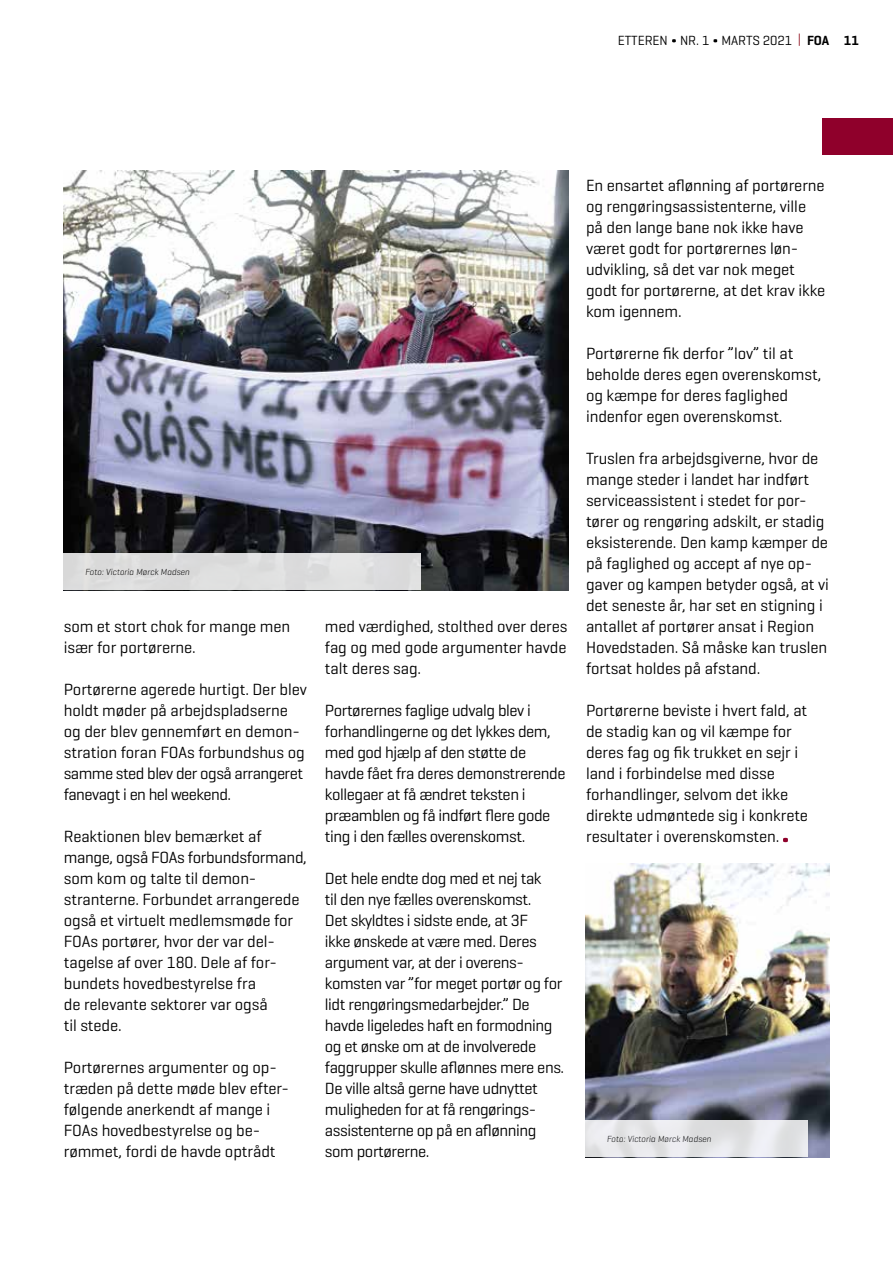
<style>
.page{position:relative;width:893px;height:1263px;background:#fff}
.page>*{position:absolute;margin:0;border:0;box-sizing:border-box;transform-origin:0 0}
.t1{font:16.5px/21px "Geogrotesque";letter-spacing:-.005em;color:#000}
.t2{font:16.5px/21px "Geogrotesque";letter-spacing:-.025em;color:#000}
.t3{font:13.5px "Geogrotesque";letter-spacing:-.005em;color:#000}
.t4{font:italic 300 9px "Geogrotesque";color:#000}
.s1{color:#9b2834}
.s2{font-weight:600}
</style>
<div class="page">
<svg style="left:672px;top:39px;width:4px;height:3px"></svg>
<svg style="left:713px;top:39px;width:4px;height:3px"></svg>
<div style="left:823px;top:118px;width:70px;height:36px;background:#8f002b"></div>
<svg style="left:783px;top:838px;width:5px;height:4px"></svg>
<img style="left:64px;top:170px;width:504px;height:420px">
<img style="left:585px;top:863px;width:244px;height:294px">
<div style="left:64px;top:554px;width:357px;height:36px;background:#dcdddd"></div>
<svg style="left:585px;top:1121px;width:223px;height:36px;background:#e4e5e7"></svg>
<p class="t3" style="left:618px;top:32px;width:243px">ETTEREN NR. 1 MARTS 2021 <span class="s1">|</span> <span class="s2">FOA 11</span></p>
<p class="t4" style="left:85px;top:566px;width:106px">Foto: Victoria Mørck Madsen</p>
<p class="t1" style="left:64px;top:615px;width:228px">som et stort chok for mange men især for portørerne.</p>
<p class="t1" style="left:64px;top:678px;width:245px">Portørerne agerede hurtigt. Der blev holdt møder på arbejdspladserne og der blev gennemført en demon&shy;stration foran FOAs forbundshus og samme sted blev der også arrangeret fanevagt i en hel weekend.</p>
<p class="t1" style="left:64px;top:825px;width:245px">Reaktionen blev bemærket af mange, også FOAs forbundsformand, som kom og talte til demon&shy;stranterne. Forbundet arrangerede også et virtuelt medlemsmøde for<br>FOAs portører, hvor der var del&shy;tagelse af over 180. Dele af for&shy;bundets hovedbestyrelse fra<br>de relevante sektorer var også<br>til stede.</p>
<p class="t1" style="left:64px;top:1057px;width:227px">Portørernes argumenter og op&shy;træden på dette møde blev efter&shy;følgende anerkendt af mange i<br>FOAs hovedbestyrelse og be&shy;rømmet, fordi de havde optrådt</p>
<p class="t1" style="left:325px;top:616px;width:244px;text-align:justify">med værdighed, stolthed over deres fag og med gode argumenter havde talt deres sag.</p>
<p class="t2" style="left:325px;top:700px;width:242px">Portørernes faglige udvalg blev i forhandlingerne og det lykkes dem, med god hjælp af den støtte de havde fået fra deres demonstrerende kollegaer at få ændret teksten i præamblen og få indført flere gode ting i den fælles overenskomst.</p>
<p class="t2" style="left:325px;top:868px;width:241px">Det hele endte dog med et nej tak<br>til den nye fælles overenskomst.<br>Det skyldtes i sidste ende, at 3F<br>ikke ønskede at være med. Deres argument var, at der i overens&shy;komsten var ”for meget portør og for lidt rengøringsmedarbejder.” De havde ligeledes haft en formodning og et ønske om at de involverede faggrupper skulle aflønnes mere ens.<br>De ville altså gerne have udnyttet muligheden for at få rengørings&shy;assistenterne op på en aflønning som portørerne.</p>
<p class="t1" style="left:586px;top:175px;width:241px">En ensartet aflønning af portørerne og rengøringsassistenterne, ville på den lange bane nok ikke have været godt for portørernes løn&shy;udvikling, så det var nok meget godt for portørerne, at det krav ikke kom igennem.</p>
<p class="t1" style="left:586px;top:343px;width:237px">Portørerne fik derfor ”lov” til at beholde deres egen overenskomst, og kæmpe for deres faglighed indenfor egen overenskomst.</p>
<p class="t1" style="left:586px;top:448px;width:244px">Truslen fra arbejdsgiverne, hvor de mange steder i landet har indført serviceassistent i stedet for por&shy;tører og rengøring adskilt, er stadig eksisterende. Den kamp kæmper de på faglighed og accept af nye op&shy;gaver og kampen betyder også, at vi det seneste år, har set en stigning i antallet af portører ansat i Region Hovedstaden. Så måske kan truslen fortsat holdes på afstand.</p>
<p class="t1" style="left:586px;top:700px;width:224px">Portørerne beviste i hvert fald, at de stadig kan og vil kæmpe for deres fag og fik trukket en sejr i land i forbindelse med disse forhandlinger, selvom det ikke direkte udmøntede sig i konkrete resultater i overenskomsten.</p>
<p class="t4" style="left:607px;top:1133px;width:106px">Foto: Victoria Mørck Madsen</p>
</div>
